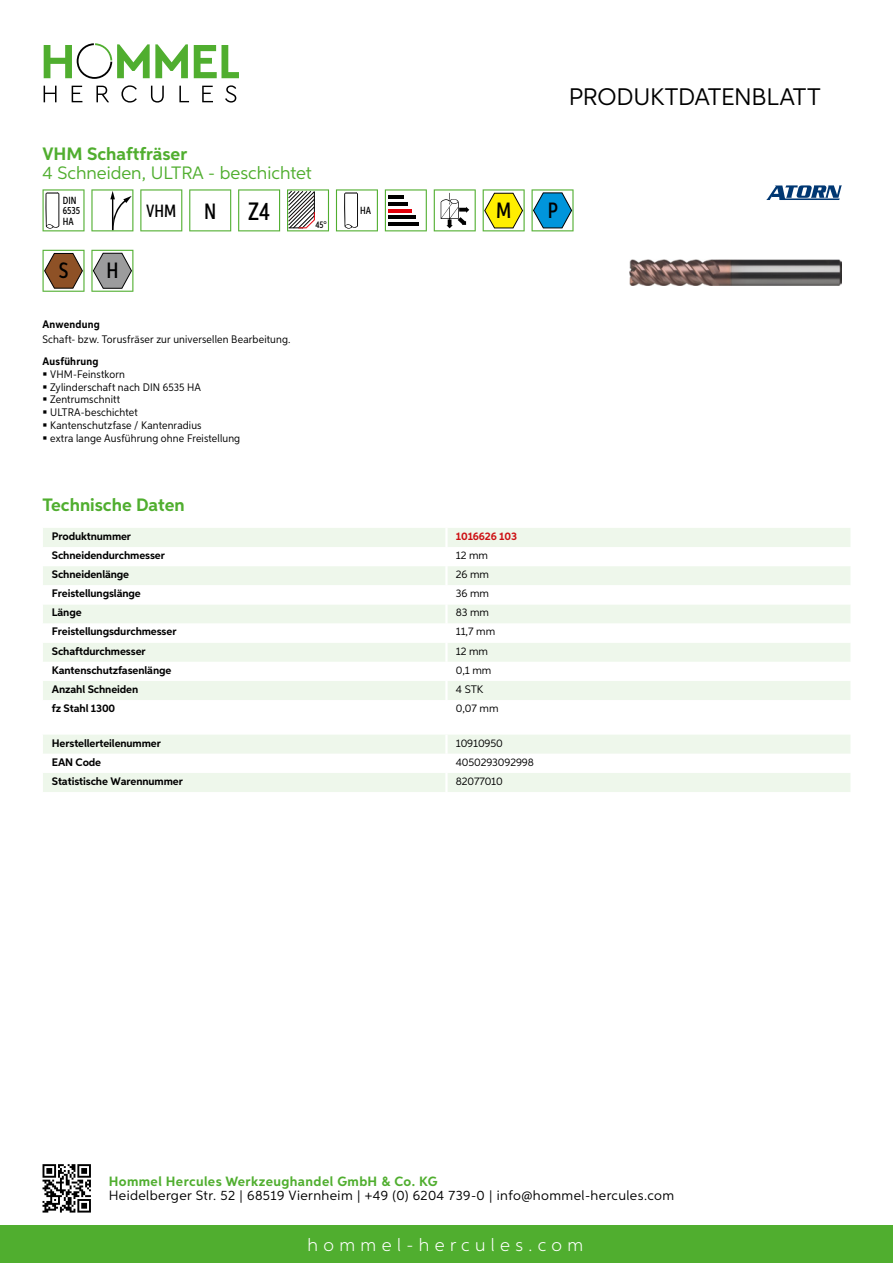
<style>
.page{position:relative;width:893px;height:1263px;background:#fff}
.page>*{position:absolute;margin:0;border:0;box-sizing:border-box;transform-origin:0 0}
.t1{font:500 25.2px "Aspira XX Nar";color:#000}
.t2{font:24px "Aspira";letter-spacing:-.01em;color:#000}
.t3{font:500 22.2px "Aspira XX Nar";color:#000}
.t4{font:700 18px "Aspira";color:#50ae2f}
.t5{font:18px "Aspira";color:#50ae2f}
.t6{font:300 18px "Aspira";letter-spacing:.3em;color:#fff}
.t7{font:500 17.85px "Aspira XX Nar";color:#000}
.t8{font:13.5px "Aspira";letter-spacing:.03em;color:#000}
.t9{font:700 13.5px "Aspira";letter-spacing:.03em;color:#50ae2f}
.t10{font:700 10.95px "Aspira";letter-spacing:-.01em;color:#000}
.t11{font:10.95px/12.8px "Aspira Nar";letter-spacing:.015em;color:#000}
.t12{font:10.95px "Aspira";letter-spacing:-.01em;color:#000}
.t13{font:700 10.95px "Aspira Nar";letter-spacing:.02em;color:#000}
.t14{font:700 10.95px "Aspira";letter-spacing:-.01em;color:#cd1013}
.t15{font:500 10.35px/10.4px "Aspira XX Nar";color:#000}
.t16{font:500 9.6px "Aspira XX Nar";color:#000}
.s1{font-size:22.2px}
</style>
<div class="page">
<div style="left:0;top:1226px;width:893px;height:37px;background:#50ae2f"></div>
<svg style="left:43px;top:1164px;width:48px;height:48px"></svg>
<svg style="left:194px;top:45px;width:45px;height:33px"></svg>
<svg style="left:44px;top:43px;width:144px;height:36px"></svg>
<svg style="left:44px;top:86px;width:13px;height:16px"></svg>
<svg style="left:72px;top:86px;width:10px;height:16px"></svg>
<svg style="left:96px;top:86px;width:13px;height:16px"></svg>
<svg style="left:121px;top:85px;width:16px;height:18px"></svg>
<svg style="left:151px;top:86px;width:13px;height:17px"></svg>
<svg style="left:179px;top:86px;width:10px;height:16px"></svg>
<svg style="left:202px;top:86px;width:11px;height:16px"></svg>
<svg style="left:225px;top:85px;width:11px;height:18px"></svg>
<div style="left:43px;top:528px;width:807px;height:19px;background:#eef7eb"></div>
<svg style="left:43px;top:566px;width:807px;height:134px;fill:#eef7eb"></svg>
<hr style="left:445px;top:528px;width:3px;height:19px;background:#fff">
<hr style="left:445px;top:566px;width:3px;height:19px;background:#fff">
<hr style="left:445px;top:585px;width:3px;height:19px;background:#fff">
<hr style="left:445px;top:604px;width:3px;height:19px;background:#fff">
<hr style="left:445px;top:623px;width:3px;height:20px;background:#fff">
<hr style="left:445px;top:643px;width:3px;height:19px;background:#fff">
<hr style="left:445px;top:662px;width:3px;height:19px;background:#fff">
<hr style="left:445px;top:681px;width:3px;height:19px;background:#fff">
<svg style="left:43px;top:735px;width:807px;height:57px"></svg>
<hr style="left:445px;top:773px;width:3px;height:19px;background:#fff">
<svg style="left:43px;top:189px;width:42px;height:42px"></svg>
<svg style="left:91px;top:189px;width:42px;height:42px"></svg>
<svg style="left:140px;top:189px;width:42px;height:42px"></svg>
<svg style="left:189px;top:189px;width:42px;height:42px"></svg>
<svg style="left:238px;top:189px;width:42px;height:42px"></svg>
<svg style="left:287px;top:189px;width:42px;height:42px"></svg>
<svg style="left:336px;top:189px;width:42px;height:42px"></svg>
<svg style="left:385px;top:189px;width:42px;height:42px"></svg>
<hr style="left:388px;top:196px;width:16px;height:3px;background:#000">
<hr style="left:388px;top:202px;width:20px;height:4px;background:#000">
<hr style="left:388px;top:209px;width:23px;height:3px;background:#e3000b">
<hr style="left:388px;top:216px;width:27px;height:3px;background:#000">
<hr style="left:388px;top:222px;width:31px;height:4px;background:#000">
<svg style="left:434px;top:189px;width:42px;height:42px"></svg>
<svg style="left:483px;top:189px;width:42px;height:42px"></svg>
<svg style="left:532px;top:189px;width:42px;height:42px"></svg>
<svg style="left:43px;top:250px;width:42px;height:42px"></svg>
<svg style="left:91px;top:250px;width:42px;height:42px"></svg>
<img style="left:629px;top:259px;width:213px;height:27px">
<svg style="left:766px;top:185px;width:76px;height:15px"></svg>
<h3 class="t4" style="left:43px;top:142px;width:146px">VHM Schaftfräser</h3>
<h3 class="t5" style="left:43px;top:162px;width:120px">4 Schneiden, ULTRA</h3>
<h3 class="t5" style="left:208px;top:162px;width:105px">- beschichtet</h3>
<p class="t15" style="left:63px;top:195px;width:19px">DIN<br>6535<br>HA</p>
<h3 class="t7" style="left:146px;top:200px;width:72px">VHM <span class="s1">N</span></h3>
<h1 class="t1" style="left:248px;top:196px;width:23px">Z4</h1>
<h3 class="t3" style="left:59px;top:257px;width:11px">S</h3>
<h3 class="t3" style="left:106px;top:257px;width:14px">H</h3>
<p class="t13" style="left:43px;top:317px;width:59px">Anwendung</p>
<p class="t11" style="left:43px;top:332px;width:250px">Schaft- bzw. Torusfräser zur universellen Bearbeitung.</p>
<p class="t13" style="left:43px;top:354px;width:58px">Ausführung</p>
<p class="t11" style="left:50px;top:367px;width:192px">VHM-Feinstkorn<br>Zylinderschaft nach DIN 6535 HA<br>Zentrumschnitt<br>ULTRA-beschichtet<br>Kantenschutzfase / Kantenradius<br>extra lange Ausführung ohne Freistellung</p>
<p class="t16" style="left:315px;top:219px;width:13px">45°</p>
<h2 class="t2" style="left:569px;top:82px;width:253px">Produktdatenblatt</h2>
<p class="t15" style="left:360px;top:205px;width:12px">HA</p>
<h3 class="t3" style="left:496px;top:197px;width:17px">M</h3>
<h3 class="t3" style="left:548px;top:197px;width:12px">P</h3>
<h3 class="t4" style="left:43px;top:494px;width:144px">Technische Daten</h3>
<p class="t10" style="left:52px;top:529px;width:81px">Produktnummer</p>
<p class="t14" style="left:456px;top:529px;width:63px">1016626 103</p>
<p class="t10" style="left:52px;top:548px;width:115px">Schneidendurchmesser</p>
<p class="t12" style="left:456px;top:548px;width:34px">12 mm</p>
<p class="t10" style="left:52px;top:568px;width:79px">Schneidenlänge</p>
<p class="t12" style="left:456px;top:568px;width:35px">26 mm</p>
<p class="t10" style="left:52px;top:587px;width:90px">Freistellungslänge</p>
<p class="t12" style="left:456px;top:587px;width:35px">36 mm</p>
<p class="t10" style="left:52px;top:606px;width:31px">Länge</p>
<p class="t12" style="left:456px;top:606px;width:35px">83 mm</p>
<p class="t10" style="left:52px;top:625px;width:126px">Freistellungsdurchmesser</p>
<p class="t12" style="left:456px;top:625px;width:41px">11,7 mm</p>
<p class="t10" style="left:52px;top:644px;width:95px">Schaftdurchmesser</p>
<p class="t12" style="left:456px;top:644px;width:34px">12 mm</p>
<p class="t10" style="left:52px;top:663px;width:121px">Kantenschutzfasenlänge</p>
<p class="t12" style="left:456px;top:663px;width:37px">0,1 mm</p>
<p class="t10" style="left:52px;top:682px;width:88px">Anzahl Schneiden</p>
<p class="t12" style="left:456px;top:682px;width:23px">4 STK</p>
<p class="t10" style="left:52px;top:701px;width:65px">fz Stahl 1300</p>
<p class="t12" style="left:456px;top:701px;width:44px">0,07 mm</p>
<p class="t10" style="left:52px;top:736px;width:111px">Herstellerteilenummer</p>
<p class="t12" style="left:456px;top:736px;width:49px">10910950</p>
<p class="t10" style="left:52px;top:755px;width:51px">EAN Code</p>
<p class="t12" style="left:456px;top:755px;width:80px">4050293092998</p>
<p class="t10" style="left:52px;top:774px;width:132px">Statistische Warennummer</p>
<p class="t12" style="left:456px;top:774px;width:49px">82077010</p>
<p class="t9" style="left:109px;top:1172px;width:330px">Hommel Hercules Werkzeughandel GmbH &amp; Co. KG</p>
<p class="t8" style="left:109px;top:1187px;width:567px">Heidelberger Str. 52 | 68519 Viernheim | +49 (0) 6204 739-0 | info@hommel-hercules.com</p>
<h3 class="t6" style="left:307px;top:1234px;width:277px">hommel-hercules.com</h3>
</div>
